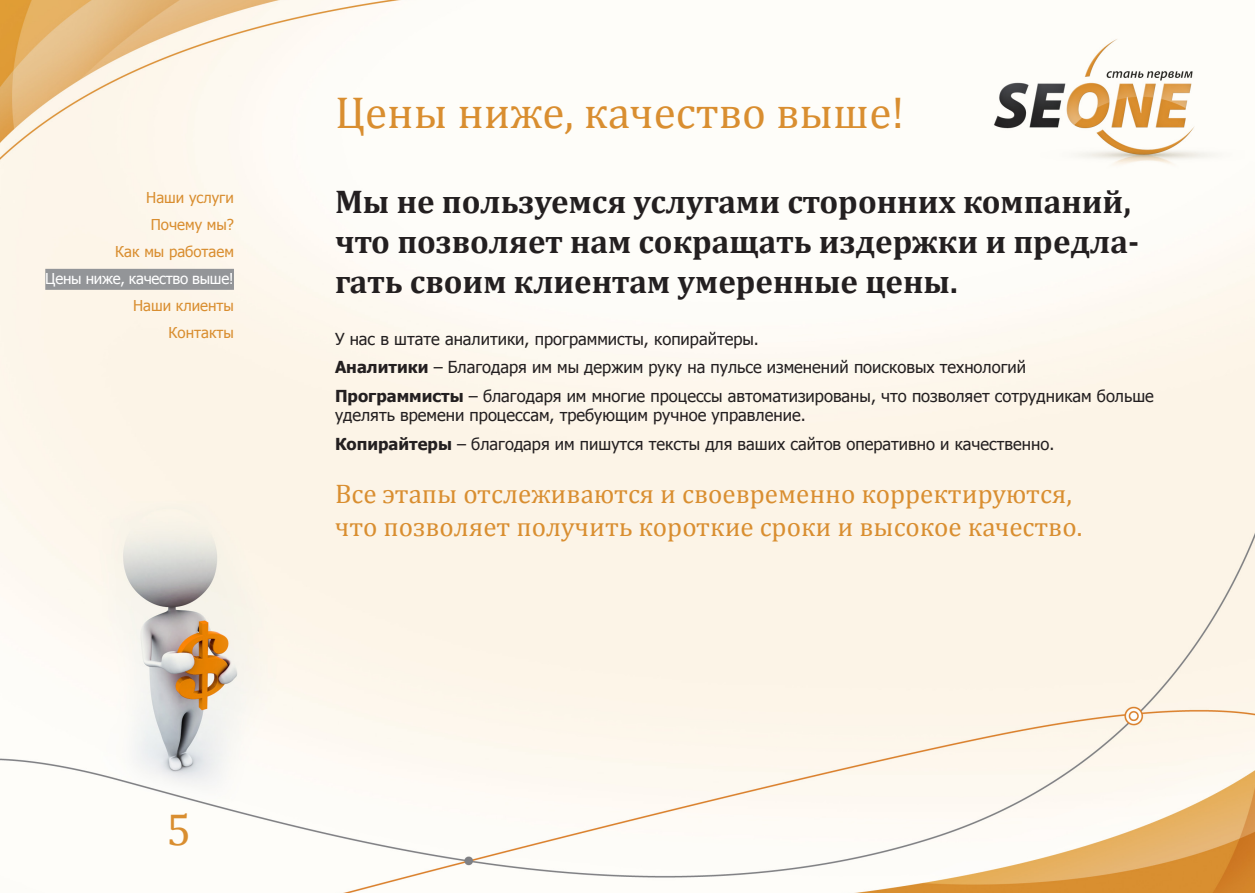
<style>
.page{position:relative;width:1255px;height:893px;background:#fff}
.page>*{position:absolute;margin:0;border:0;box-sizing:border-box;transform-origin:0 0}
.Headline{font:45px "Cambria";color:#d98e30}
.Headline_L{font:700 33px/39.6px "Cambria";color:#231f20}
.Headliane_s{font:27px/32.4px "Cambria";color:#d98e30}
.Text{font:16.5px/19.8px "Tahoma";color:#231f20}
.Menu2{font:15px "Tahoma";color:#d98e30}
.Menu_Head{font:15px "Tahoma";letter-spacing:-.02em;color:#fff}
.Text-2{font:15px "Tahoma";color:#d98e30}
.s1{font-weight:700}
</style>
<div class="page">
<img style="left:0;top:0;width:1254px;height:893px">
<div style="left:45px;top:269px;width:189px;height:21px;background:#939598"></div>
<p class="Menu2" style="left:146px;top:187px;width:89px">Наши услуги</p>
<p class="Menu2" style="left:151px;top:214px;width:85px">Почему мы?</p>
<p class="Menu2" style="left:115px;top:241px;width:120px">Как мы работаем</p>
<p class="Menu_Head" style="left:45px;top:268px;width:190px">Цены ниже, качество выше!</p>
<p class="Text-2" style="left:133px;top:295px;width:102px">Наши клиенты</p>
<p class="Text-2" style="left:168px;top:322px;width:67px">Контакты</p>
<p class="Headline" style="left:335px;top:86px;width:570px">Цены ниже, качество выше!</p>
<p class="Headline_L" style="left:335px;top:181px;width:805px">Мы не пользуемся услугами сторонних компаний, что позволяет нам сокращать издержки и предла&shy;гать своим клиентам умеренные цены.</p>
<p class="Text" style="left:335px;top:328px;width:425px">У нас в штате аналитики, программисты, копирайтеры.</p>
<p class="Text" style="left:335px;top:356px;width:692px"><span class="s1">Аналитики</span> – Благодаря им мы держим руку на пульсе изменений поисковых технологий</p>
<p class="Text" style="left:335px;top:385px;width:820px"><span class="s1">Программисты</span> – благодаря им многие процессы автоматизированы, что позволяет сотрудникам больше уделять времени процессам, требующим ручное управление.</p>
<p class="Text" style="left:335px;top:433px;width:721px"><span class="s1">Копирайтеры</span> – благодаря им пишутся тексты для ваших сайтов оперативно и качественно.</p>
<p class="Headliane_s" style="left:335px;top:478px;width:748px">Все этапы отслеживаются и своевременно корректируются, что позволяет получить короткие сроки и высокое качество.</p>
<p class="Headline" style="left:166px;top:803px;width:26px">5</p>
</div>
